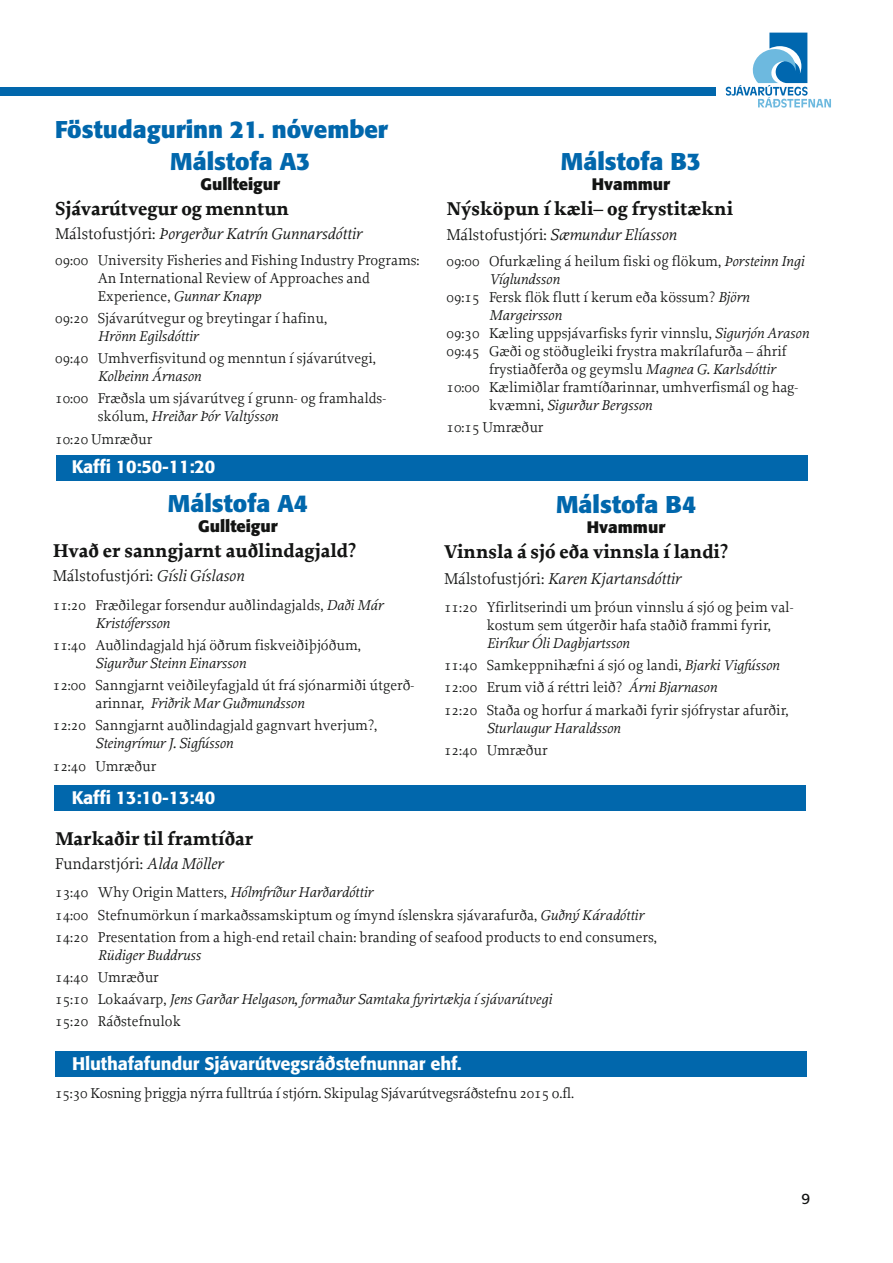
<style>
.page{position:relative;width:893px;height:1263px;background:#fff}
.page>*{position:absolute;margin:0;border:0;box-sizing:border-box;transform-origin:0 0}
.t1{font:700 24px "Formata";color:#0167ac}
.t2{font:700 19.5px "Proforma";color:#131413}
.t3{font:500 18px "Formata";letter-spacing:-.01em;color:#fff}
.t4{font:italic 16.5px "Proforma";color:#131413}
.t5{font:16.5px "Proforma";color:#131413}
.t6{font:700 16.5px "Formata";color:#131413}
.t7{font:15px/18px "Proforma";color:#131413}
.t8{font:italic 15px/22.2px "Proforma";color:#131413}
.t9{font:15px "Formata";color:#131413}
.s1{font-style:normal}
.s2{font-style:italic}
</style>
<div class="page">
<svg style="left:726px;top:33px;width:105px;height:75px"></svg>
<div style="left:55px;top:786px;width:751px;height:25px;background:#0167ac"></div>
<div style="left:0;top:87px;width:715px;height:8px;background:#0167ac"></div>
<div style="left:57px;top:455px;width:751px;height:25px;background:#0167ac"></div>
<div style="left:55px;top:1051px;width:751px;height:25px;background:#0167ac"></div>
<h1 class="t1" style="left:55px;top:115px;width:334px">Föstudagurinn 21. nóvember</h1>
<h1 class="t1" style="left:170px;top:146px;width:142px">Málstofa A3</h1>
<p class="t6" style="left:200px;top:174px;width:81px">Gullteigur</p>
<h2 class="t2" style="left:55px;top:196px;width:235px">Sjávarútvegur og menntun</h2>
<p class="t4" style="left:55px;top:223px;width:308px"><span class="s1">Málstofustjóri:</span> Þorgerður Katrín Gunnarsdóttir</p>
<p class="t7" style="left:98px;top:250px;width:323px;text-indent:-43px">09:00 University Fisheries and Fishing Industry Programs:<br>An International Review of Approaches and<br>Experience, <span class="s2">Gunnar Knapp</span></p>
<p class="t7" style="left:55px;top:309px;width:273px">09:20 Sjávarútvegur og breytingar í hafinu,</p>
<p class="t8" style="left:98px;top:324px;width:102px">Hrönn Egilsdóttir</p>
<p class="t7" style="left:55px;top:349px;width:322px">09:40 Umhverfisvitund og menntun í sjávarútvegi,</p>
<p class="t8" style="left:98px;top:365px;width:105px">Kolbeinn Árnason</p>
<p class="t7" style="left:98px;top:389px;width:289px;text-indent:-43px">10:00 Fræðsla um sjávarútveg í grunn- og framhalds&shy;skólum, <span class="s2">Hreiðar Þór Valtýsson</span></p>
<p class="t7" style="left:55px;top:429px;width:99px">10:20 Umræður</p>
<p class="t3" style="left:72px;top:456px;width:145px">Kaffi 10:50-11:20</p>
<h1 class="t1" style="left:168px;top:489px;width:142px">Málstofa A4</h1>
<p class="t6" style="left:198px;top:516px;width:81px">Gullteigur</p>
<h2 class="t2" style="left:53px;top:539px;width:304px">Hvað er sanngjarnt auðlindagjald?</h2>
<p class="t5" style="left:53px;top:566px;width:193px">Málstofustjóri: <span class="s2">Gísli Gíslason</span></p>
<p class="t7" style="left:95px;top:595px;width:289px;text-indent:-43px">11:20 Fræðilegar forsendur auðlindagjalds, <span class="s2">Daði Már<br>Kristófersson</span></p>
<p class="t7" style="left:53px;top:636px;width:309px">11:40 Auðlindagjald hjá öðrum fiskveiðiþjóðum,</p>
<p class="t8" style="left:95px;top:651px;width:152px">Sigurður Steinn Einarsson</p>
<p class="t7" style="left:95px;top:676px;width:320px;text-indent:-43px">12:00 Sanngjarnt veiðileyfagjald út frá sjónarmiði útgerð&shy;arinnar, <span class="s2">Friðrik Mar Guðmundsson</span></p>
<p class="t7" style="left:53px;top:716px;width:326px">12:20 Sanngjarnt auðlindagjald gagnvart hverjum?,</p>
<p class="t8" style="left:95px;top:732px;width:139px">Steingrímur J. Sigfússon</p>
<p class="t7" style="left:53px;top:756px;width:105px">12:40 Umræður</p>
<p class="t3" style="left:72px;top:787px;width:145px">Kaffi 13:10-13:40</p>
<h1 class="t1" style="left:561px;top:146px;width:142px">Málstofa B3</h1>
<p class="t6" style="left:592px;top:174px;width:80px">Hvammur</p>
<h2 class="t2" style="left:446px;top:196px;width:288px">Nýsköpun í kæli– og frystitækni</h2>
<p class="t4" style="left:446px;top:224px;width:231px"><span class="s1">Málstofustjóri:</span> Sæmundur Elíasson</p>
<p class="t7" style="left:446px;top:252px;width:359px">09:00 Ofurkæling á heilum fiski og flökum, <span class="s2">Þorsteinn Ingi</span></p>
<p class="t8" style="left:489px;top:267px;width:72px">Víglundsson</p>
<p class="t7" style="left:446px;top:288px;width:304px">09:15 Fersk flök flutt í kerum eða kössum? <span class="s2">Björn</span></p>
<p class="t8" style="left:489px;top:303px;width:74px">Margeirsson</p>
<p class="t7" style="left:446px;top:324px;width:364px">09:30 Kæling uppsjávarfisks fyrir vinnslu, <span class="s2">Sigurjón Arason</span></p>
<p class="t7" style="left:446px;top:342px;width:342px">09:45 Gæði og stöðugleiki frystra makrílafurða – áhrif</p>
<p class="t7" style="left:489px;top:360px;width:288px">frystiaðferða og geymslu <span class="s2">Magnea G. Karlsdóttir</span></p>
<p class="t7" style="left:446px;top:378px;width:353px">10:00 Kælimiðlar framtíðarinnar, umhverfismál og hag-</p>
<p class="t8" style="left:489px;top:393px;width:165px"><span class="s1">kvæmni,</span> Sigurður Bergsson</p>
<p class="t7" style="left:446px;top:418px;width:99px">10:15 Umræður</p>
<h1 class="t1" style="left:556px;top:490px;width:142px">Málstofa B4</h1>
<p class="t6" style="left:587px;top:517px;width:80px">Hvammur</p>
<h2 class="t2" style="left:444px;top:540px;width:285px">Vinnsla á sjó eða vinnsla í landi?</h2>
<p class="t4" style="left:444px;top:568px;width:238px"><span class="s1">Málstofustjóri:</span> Karen Kjartansdóttir</p>
<p class="t7" style="left:487px;top:598px;width:308px;text-indent:-43px">11:20 Yfirlitserindi um þróun vinnslu á sjó og þeim val&shy;kostum sem útgerðir hafa staðið frammi fyrir,</p>
<p class="t7" style="left:444px;top:632px;width:346px;line-height:22.2px;text-indent:43px"><span class="s2">Eiríkur Óli Dagbjartsson<br></span>11:40 Samkeppnihæfni á sjó og landi, <span class="s2">Bjarki Vigfússon </span>12:00 Erum við á réttri leið? <span class="s2">Árni Bjarnason<br></span>12:20 Staða og horfur á markaði fyrir sjófrystar afurðir,</p>
<p class="t8" style="left:487px;top:716px;width:135px">Sturlaugur Haraldsson</p>
<p class="t7" style="left:444px;top:741px;width:105px">12:40 Umræður</p>
<h2 class="t2" style="left:55px;top:826px;width:200px">Markaðir til framtíðar</h2>
<p class="t5" style="left:55px;top:853px;width:169px">Fundarstjóri: <span class="s2">Alda Möller</span></p>
<p class="t7" style="left:55px;top:881px;width:603px;line-height:22.2px">13:40 Why Origin Matters, <span class="s2">Hólmfríður Harðardóttir<br></span>14:00 Stefnumörkun í markaðssamskiptum og ímynd íslenskra sjávarafurða, <span class="s2">Guðný Káradóttir<br></span>14:20 Presentation from a high-end retail chain: branding of seafood products to end consumers,</p>
<p class="t8" style="left:98px;top:943px;width:105px">Rüdiger Buddruss</p>
<p class="t8" style="left:55px;top:965px;width:498px"><span class="s1">14:40 Umræður<br>15:10 Lokaávarp,</span> Jens Garðar Helgason, formaður Samtaka fyrirtækja í sjávarútvegi<br><span class="s1">15:20 Ráðstefnulok</span></p>
<p class="t3" style="left:72px;top:1052px;width:391px">Hluthafafundur Sjávarútvegsráðstefnunnar ehf.</p>
<p class="t7" style="left:55px;top:1084px;width:519px">15:30 Kosning þriggja nýrra fulltrúa í stjórn. Skipulag Sjávarútvegsráðstefnu 2015 o.fl.</p>
<p class="t9" style="left:801px;top:1189px;width:10px">9</p>
</div>
